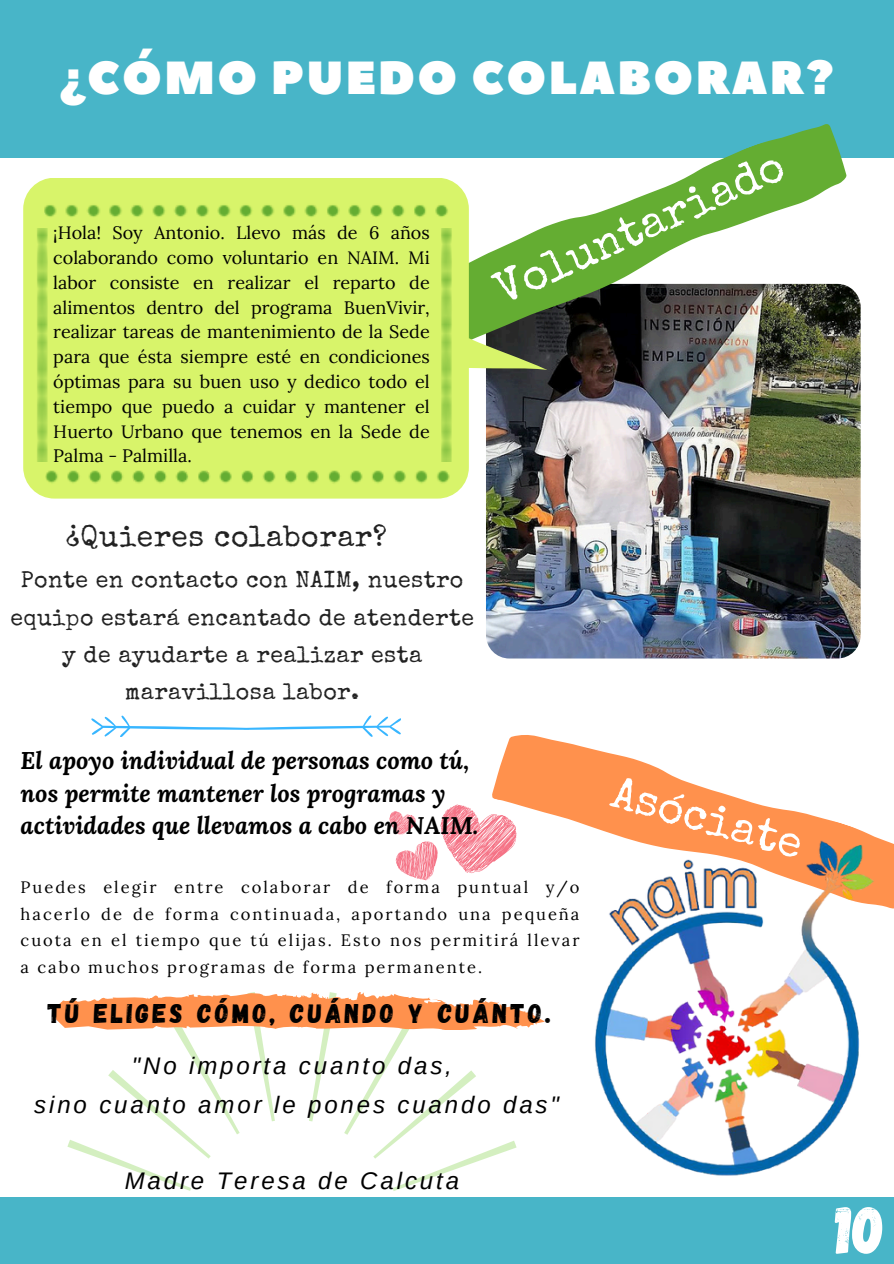
<style>
.page{position:relative;width:894px;height:1264px;background:#fff}
.page>*{position:absolute;margin:0;border:0;box-sizing:border-box;transform-origin:0 0}
.t1{font:67.5px "Gagalin";color:#fff}
.t2{font:46.35px "Peace Sans";letter-spacing:.05em;color:#fff}
.t3{font:44.7px "Special Elite";color:#fff}
.t4{font:30px "Special Elite";letter-spacing:.02em;color:#222}
.t5{font:27px "Gagalin";letter-spacing:.12em;color:#000}
.t6{font:italic 700 24px/32.7px "Lora";color:#000}
.t7{font:italic 24px/38.2px "Arimo";letter-spacing:.12em;color:#000;text-align:center}
.t8{font:23.1px/37.2px "Special Elite";letter-spacing:.02em;color:#222;text-align:center}
.t9{font:18px/24.8px "Lora";color:#000;text-align:justify}
.t10{font:16.5px/26.5px "Lora";letter-spacing:.12em;color:#000;text-align:justify}
</style>
<div class="page">
<div style="left:0;top:0;width:893px;height:158px;background:#48b5c8"></div>
<img style="left:486px;top:284px;width:374px;height:374px;border-radius:23px">
<svg style="left:547px;top:124px;width:309px;height:223px"></svg>
<svg style="left:67px;top:1029px;width:450px;height:162px"></svg>
<div style="left:0;top:1197px;width:893px;height:66px;background:#48b5c8"></div>
<svg style="left:30px;top:178px;width:517px;height:320px;background:#c6e16e"></svg>
<svg style="left:23px;top:189px;width:21px;height:16px"></svg>
<svg style="left:44px;top:189px;width:405px;height:43px;background:#cded64"></svg>
<div style="left:449px;top:189px;width:11px;height:43px;background:#d8f46a"></div>
<svg style="left:23px;top:471px;width:22px;height:27px"></svg>
<svg style="left:45px;top:455px;width:405px;height:43px;background:#ccec64"></svg>
<svg style="left:450px;top:471px;width:11px;height:27px"></svg>
<svg style="left:23px;top:205px;width:41px;height:24px"></svg>
<svg style="left:23px;top:229px;width:41px;height:231px;background:#cbec64"></svg>
<svg style="left:23px;top:460px;width:41px;height:11px"></svg>
<svg style="left:425px;top:205px;width:43px;height:24px"></svg>
<svg style="left:425px;top:229px;width:43px;height:231px;background:#ccec64"></svg>
<div style="left:425px;top:460px;width:43px;height:11px;background:#d8f46a"></div>
<svg style="left:91px;top:715px;width:310px;height:22px"></svg>
<svg style="left:492px;top:735px;width:401px;height:174px"></svg>
<img style="left:581px;top:832px;width:299px;height:344px">
<svg style="left:53px;top:992px;width:491px;height:37px"></svg>
<svg style="left:389px;top:800px;width:132px;height:89px"></svg>
<h6 class="t2" style="left:60px;top:47px;width:775px">¿CÓMO PUEDO COLABORAR?</h6>
<p class="t9" style="left:53px;top:220px;width:378px">¡Hola! Soy Antonio. Llevo más de 6 años colaborando como voluntario en NAIM. Mi labor consiste en realizar el reparto de alimentos dentro del programa BuenVivir, realizar tareas de mantenimiento de la Sede para que ésta siempre esté en condiciones óptimas para su buen uso y dedico todo el tiempo que puedo a cuidar y mantener el Huerto Urbano que tenemos en la Sede de Palma - Palmilla.</p>
<h1 class="t3" style="left:489px;top:275px;width:313px;rotate:-24deg">Voluntariado</h1>
<p class="t4" style="left:66px;top:525px;width:322px">¿Quieres colaborar?</p>
<h3 class="t8" style="left:10px;top:564px;width:465px">Ponte en contacto con NAIM, nuestro equipo estará encantado de atenderte y de ayudarte a realizar esta maravillosa labor.</h3>
<h2 class="t6" style="left:21px;top:743px;width:459px">El apoyo individual de personas como tú, nos permite mantener los programas y actividades que llevamos a cabo en NAIM.</h2>
<h2 class="t3" style="left:617px;top:774px;width:198px;rotate:16deg">Asóciate</h2>
<p class="t10" style="left:21px;top:873px;width:560px">Puedes elegir entre colaborar de forma puntual y/o hacerlo de de forma continuada, aportando una pequeña cuota en el tiempo que tú elijas. Esto nos permitirá llevar a cabo muchos programas de forma permanente.</p>
<p class="t5" style="left:48px;top:995px;width:504px">TÚ ELIGES CÓMO, CUÁNDO Y CUÁNTO.</p>
<h5 class="t7" style="left:34px;top:1047px;width:526px">"No importa cuanto das,<br>sino cuanto amor le pones cuando das"</h5>
<p class="t7" style="left:125px;top:1161px;width:336px">Madre Teresa de Calcuta</p>
<p class="t1" style="left:835px;top:1185px;width:52px">10</p>
</div>
